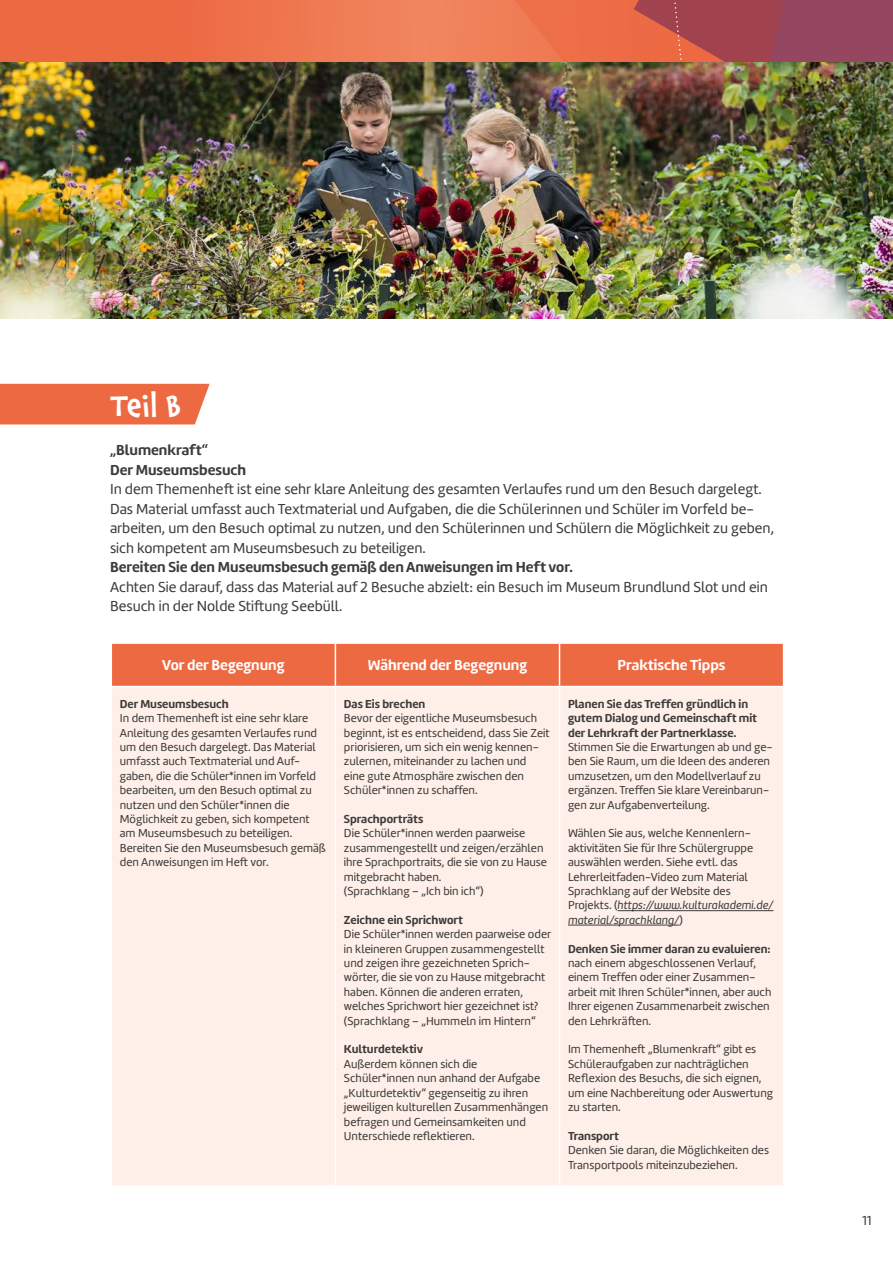
<style>
.page{position:relative;width:893px;height:1263px;background:#fff}
.page>*{position:absolute;margin:0;border:0;box-sizing:border-box;transform-origin:0 0}
.t1{font:500 30px "Chaloops";color:#fff}
.t2{font:15px/19.5px "Marine";color:#3c3c3b}
.t3{font:700 15px/19.5px "Marine";color:#3c3c3b}
.t4{font:700 15px "Marine";color:#fff}
.t5{font:13.5px "Marine";color:#3c3c3b}
.t6{font:12px/14.4px "Marine";color:#3c3c3b}
.t7{font:700 12px/14.4px "Marine";color:#3c3c3b}
.s1{font-style:italic}
</style>
<div class="page">
<img style="left:0;top:61px;width:893px;height:258px">
<div style="left:112px;top:644px;width:671px;height:42px;background:#ed6942"></div>
<div style="left:112px;top:687px;width:671px;height:498px;background:#feefe8"></div>
<hr style="left:335px;top:644px;width:1px;height:42px;background:#fff">
<hr style="left:559px;top:644px;width:1px;height:42px;background:#fff">
<hr style="left:335px;top:687px;width:1px;height:498px;background:#fff">
<hr style="left:559px;top:687px;width:1px;height:498px;background:#fff">
<hr style="left:618px;top:910px;width:155px;height:1px;background:#3c3c3b">
<hr style="left:568px;top:925px;width:111px;height:1px;background:#3c3c3b">
<svg style="left:0;top:0;width:463px;height:61px;background:#ee734c"></svg>
<svg style="left:463px;top:0;width:430px;height:61px;background:#c35b52"></svg>
<div style="left:0;top:384px;width:210px;height:40px;background:#ed6942"></div>
<h1 class="t1" style="left:110px;top:383px;width:72px">Teil B</h1>
<p class="t3" style="left:110px;top:440px;width:138px">„Blumenkraft“<br>Der Museumsbesuch</p>
<p class="t2" style="left:110px;top:479px;width:665px">In dem Themenheft ist eine sehr klare Anleitung des gesamten Verlaufes rund um den Besuch dargelegt.<br>Das Material umfasst auch Textmaterial und Aufgaben, die die Schülerinnen und Schüler im Vorfeld be&shy;arbeiten, um den Besuch optimal zu nutzen, und den Schülerinnen und Schülern die Möglichkeit zu geben, sich kompetent am Museumsbesuch zu beteiligen.</p>
<p class="t3" style="left:110px;top:557px;width:464px">Bereiten Sie den Museumsbesuch gemäß den Anweisungen im Heft vor.</p>
<p class="t2" style="left:110px;top:577px;width:659px">Achten Sie darauf, dass das Material auf 2 Besuche abzielt: ein Besuch im Museum Brundlund Slot und ein<br>Besuch in der Nolde Stiftung Seebüll.</p>
<p class="t4" style="left:162px;top:655px;width:124px">Vor der Begegnung</p>
<p class="t4" style="left:368px;top:655px;width:161px">Während der Begegnung</p>
<p class="t4" style="left:618px;top:655px;width:109px">Praktische Tipps</p>
<p class="t7" style="left:120px;top:696px;width:110px">Der Museumsbesuch</p>
<p class="t6" style="left:120px;top:711px;width:208px">In dem Themenheft ist eine sehr klare Anleitung des gesamten Verlaufes rund um den Besuch dargelegt. Das Material umfasst auch Textmaterial und Auf&shy;gaben, die die Schüler*innen im Vorfeld bearbeiten, um den Besuch optimal zu nutzen und den Schüler*innen die Möglichkeit zu geben, sich kompetent am Museumsbesuch zu beteiligen.<br>Bereiten Sie den Museumsbesuch gemäß den Anweisungen im Heft vor.</p>
<p class="t7" style="left:344px;top:696px;width:83px">Das Eis brechen</p>
<p class="t6" style="left:344px;top:711px;width:207px">Bevor der eigentliche Museumsbesuch beginnt, ist es entscheidend, dass Sie Zeit priorisieren, um sich ein wenig kennen&shy;zulernen, miteinander zu lachen und eine gute Atmosphäre zwischen den Schüler*innen zu schaffen.</p>
<p class="t7" style="left:344px;top:812px;width:81px">Sprachporträts</p>
<p class="t6" style="left:344px;top:826px;width:205px">Die Schüler*innen werden paarweise zusammengestellt und zeigen/erzählen ihre Sprachportraits, die sie von zu Hause mitgebracht haben.<br>(Sprachklang – „Ich bin ich“)</p>
<p class="t7" style="left:344px;top:912px;width:121px">Zeichne ein Sprichwort</p>
<p class="t6" style="left:344px;top:927px;width:209px">Die Schüler*innen werden paarweise oder in kleineren Gruppen zusammengestellt und zeigen ihre gezeichneten Sprich&shy;wörter, die sie von zu Hause mitgebracht haben. Können die anderen erraten, welches Sprichwort hier gezeichnet ist? (Sprachklang – „Hummeln im Hintern“</p>
<p class="t7" style="left:344px;top:1042px;width:81px">Kulturdetektiv</p>
<p class="t6" style="left:344px;top:1057px;width:206px">Außerdem können sich die Schüler*innen nun anhand der Aufgabe „Kulturdetektiv“ gegenseitig zu ihren jeweiligen kulturellen Zusammenhängen befragen und Gemeinsamkeiten und Unterschiede reflektieren.</p>
<p class="t7" style="left:568px;top:696px;width:191px">Planen Sie das Treffen gründlich in gutem Dialog und Gemeinschaft mit der Lehrkraft der Partnerklasse.</p>
<p class="t6" style="left:568px;top:740px;width:206px">Stimmen Sie die Erwartungen ab und ge&shy;ben Sie Raum, um die Ideen des anderen umzusetzen, um den Modellverlauf zu ergänzen. Treffen Sie klare Vereinbarun&shy;gen zur Aufgabenverteilung.</p>
<p class="t6" style="left:568px;top:826px;width:207px">Wählen Sie aus, welche Kennenlern&shy;aktivitäten Sie für Ihre Schülergruppe auswählen werden. Siehe evtl. das Lehrerleitfaden-Video zum Material Sprachklang auf der Website des Projekts. (<span class="s1">https://www.kulturakademi.de/ material/sprachklang/</span>)</p>
<p class="t7" style="left:568px;top:941px;width:204px">Denken Sie immer daran zu evaluieren:</p>
<p class="t6" style="left:568px;top:956px;width:205px">nach einem abgeschlossenen Verlauf, einem Treffen oder einer Zusammen&shy;arbeit mit Ihren Schüler*innen, aber auch Ihrer eigenen Zusammenarbeit zwischen den Lehrkräften.</p>
<p class="t6" style="left:568px;top:1042px;width:207px">Im Themenheft „Blumenkraft“ gibt es Schüleraufgaben zur nachträglichen Reflexion des Besuchs, die sich eignen, um eine Nachbereitung oder Auswertung zu starten.</p>
<p class="t7" style="left:568px;top:1128px;width:53px">Transport</p>
<p class="t6" style="left:568px;top:1143px;width:203px">Denken Sie daran, die Möglichkeiten des<br>Transportpools miteinzubeziehen.</p>
<p class="t5" style="left:862px;top:1212px;width:11px">11</p>
</div>
